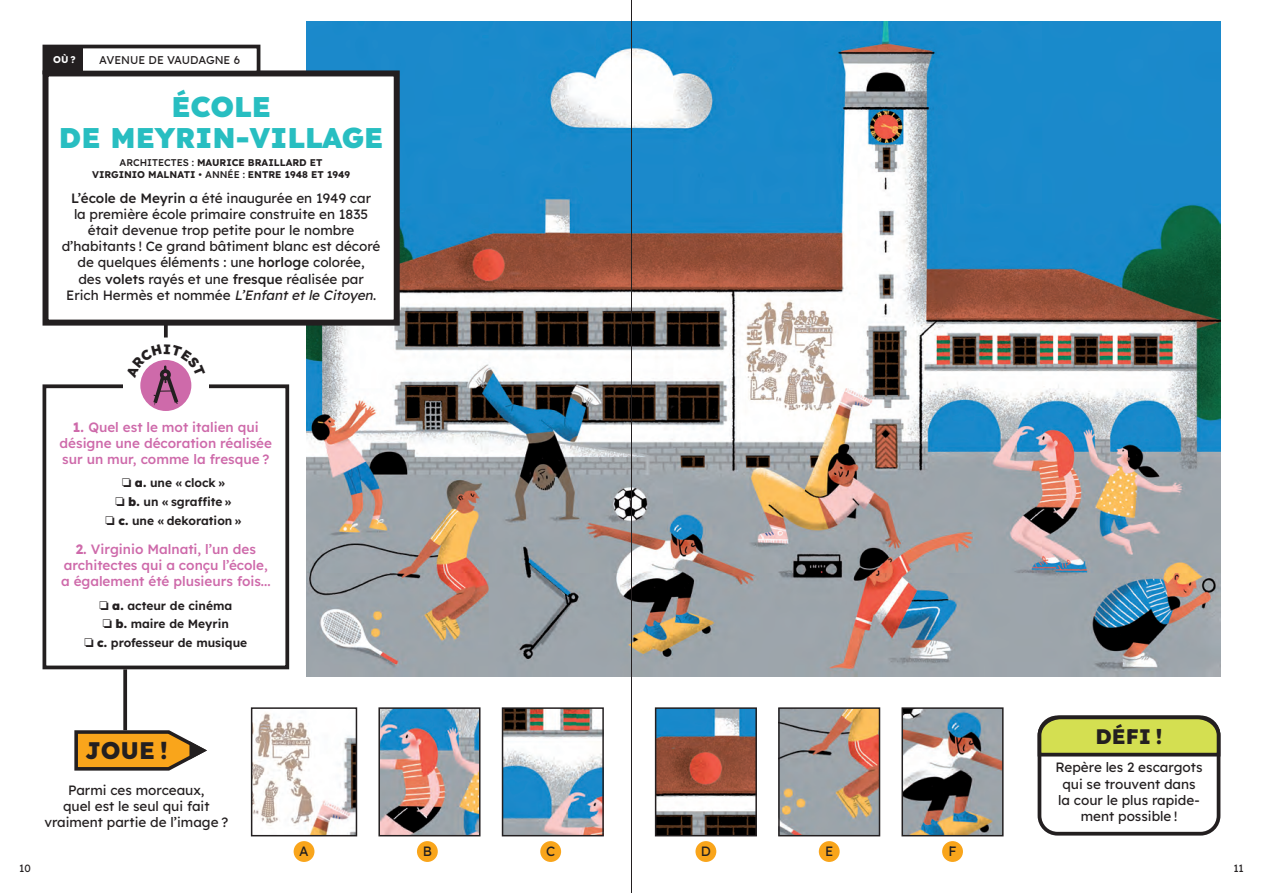
<style>
.page{position:relative;width:1263px;height:893px;background:#fff}
.page>*{position:absolute;margin:0;border:0;box-sizing:border-box;transform-origin:0 0}
.t1{font:900 28.5px/31.5px "Lexend";color:#28bec1;text-align:center}
.t2{font:800 24px "Lexend";color:#231f20}
.t3{font:800 21px "Lexend";color:#231f20}
.t4{font:13.5px/16.2px "Lexend";color:#231f20;text-align:center}
.t5{font:500 13.5px/16.2px "Lexend";color:#ce6aaa;text-align:center}
.t6{font:600 12px "Lexend";color:#231f20}
.t7{font:11.25px "Lexend";color:#231f20}
.t8{font:10.5px "Lexend";color:#231f20}
.t9{font:700 9.75px/11.7px "Lexend";color:#231f20;text-align:center}
.t10{font:700 9.75px "Lexend";color:#fff}
.s1{font-weight:500}
.s2{font-style:italic}
.s3{font-weight:700}
.s4{font-family:"Monotype Sorts";font-weight:400}
.s5{font-weight:900}
</style>
<div class="page">
<img style="left:306px;top:21px;width:914px;height:655px">
<img style="left:254px;top:713px;width:100px;height:120px">
<div style="left:251px;top:707px;width:106px;height:129px;border:2px solid #231f20"></div>
<img style="left:781px;top:710px;width:96px;height:123px">
<div style="left:778px;top:707px;width:102px;height:129px;border:2px solid #231f20"></div>
<img style="left:505px;top:710px;width:96px;height:123px">
<div style="left:502px;top:707px;width:102px;height:129px;border:2px solid #231f20"></div>
<img style="left:658px;top:710px;width:96px;height:123px">
<div style="left:655px;top:707px;width:102px;height:129px;border:2px solid #231f20"></div>
<img style="left:904px;top:710px;width:96px;height:123px">
<div style="left:901px;top:707px;width:102px;height:129px;border:2px solid #231f20"></div>
<div style="left:942px;top:841px;width:21px;height:21px;background:#f9a51b;border-radius:50%"></div>
<div style="left:819px;top:841px;width:21px;height:21px;background:#f9a51b;border-radius:50%"></div>
<div style="left:695px;top:841px;width:21px;height:21px;background:#f9a51b;border-radius:50%"></div>
<div style="left:540px;top:841px;width:21px;height:21px;background:#f9a51b;border-radius:50%"></div>
<div style="left:417px;top:841px;width:21px;height:21px;background:#f9a51b;border-radius:50%"></div>
<div style="left:294px;top:841px;width:20px;height:21px;background:#f9a51b;border-radius:50%"></div>
<div style="left:46px;top:73px;width:351px;height:250px;background:#fff"></div>
<div style="left:43px;top:70px;width:357px;height:256px;border:6px solid #231f20"></div>
<div style="left:43px;top:384px;width:246px;height:285px;border:4px solid #231f20"></div>
<div style="left:123px;top:379px;width:85px;height:11px;background:#fff"></div>
<div style="left:140px;top:360px;width:51px;height:51px;background:#ce6aaa;border-radius:50%"></div>
<svg style="left:164px;top:320px;width:4px;height:17px"></svg>
<svg style="left:74px;top:728px;width:133px;height:43px"></svg>
<div style="left:1037px;top:715px;width:183px;height:120px;border:4px solid #231f20;border-radius:18px"></div>
<svg style="left:1037px;top:715px;width:184px;height:43px;background:#b1b852"></svg>
<div style="left:43px;top:45px;width:217px;height:29px;border:4px solid #231f20"></div>
<div style="left:44px;top:46px;width:38px;height:27px;background:#231f20"></div>
<img style="left:381px;top:710px;width:96px;height:123px">
<div style="left:378px;top:707px;width:102px;height:129px;border:2px solid #231f20"></div>
<svg style="left:123px;top:669px;width:4px;height:61px"></svg>
<hr style="left:631px;top:0;width:1px;height:893px;background:#231f20">
<svg style="left:140px;top:360px;width:52px;height:47px"></svg>
<p class="t10" style="left:53px;top:53px;width:24px">OÙ ?</p>
<p class="t7" style="left:99px;top:52px;width:142px">AVENUE DE VAUDAGNE 6</p>
<p class="t1" style="left:59px;top:89px;width:326px">ÉCOLE<br>DE MEYRIN-VILLAGE</p>
<p class="t9" style="left:92px;top:156px;width:260px"><span class="s1">ARCHITECTES :</span> MAURICE BRAILLARD ET<br>VIRGINIO MALNATI • <span class="s1">ANNÉE :</span> ENTRE 1948 ET 1949</p>
<p class="t4" style="left:62px;top:189px;width:320px"><span class="s1">L’école de Meyrin</span> a été inaugurée en 1949 car<br>la première école primaire construite en 1835 était devenue trop petite pour le nombre d’habitants ! Ce grand bâtiment blanc est décoré de quelques éléments : une <span class="s1">horloge</span> colorée,<br>des <span class="s1">volets</span> rayés et une <span class="s1">fresque</span> réalisée par Erich Hermès et nommée <span class="s2">L’Enfantetle Citoyen</span>.</p>
<p class="t5" style="left:60px;top:418px;width:214px"><span class="s3">1.</span> Quel est le mot italien qui désigne une décoration réalisée sur un mur, comme la fresque ?</p>
<p class="t6" style="left:122px;top:474px;width:104px"><span class="s4">O</span> <span class="s5">a.</span> une « clock »</p>
<p class="t6" style="left:115px;top:493px;width:118px"><span class="s4">O</span> <span class="s5">b.</span> un « sgraffite »</p>
<p class="t6" style="left:106px;top:512px;width:137px"><span class="s4">O</span> <span class="s5">c.</span> une « dekoration »</p>
<p class="t5" style="left:61px;top:540px;width:211px"><span class="s3">2.</span> Virginio Malnati, l’un des architectes qui a conçu l’école, a également été plusieurs fois...</p>
<p class="t6" style="left:99px;top:597px;width:134px"><span class="s4">O</span> <span class="s5">a.</span> acteur de cinéma</p>
<p class="t6" style="left:103px;top:615px;width:128px"><span class="s4">O</span> <span class="s5">b.</span> maire de Meyrin</p>
<p class="t6" style="left:84px;top:634px;width:164px"><span class="s4">O</span> <span class="s5">c.</span> professeur de musique</p>
<p class="t2" style="left:85px;top:733px;width:84px">JOUE !</p>
<p class="t4" style="left:44px;top:781px;width:185px">Parmi ces morceaux,<br>quel est le seul qui fait vraiment partie de l’image ?</p>
<p class="t4" style="left:299px;top:842px;width:11px">A</p>
<p class="t4" style="left:423px;top:842px;width:11px">B</p>
<p class="t4" style="left:546px;top:842px;width:11px">C</p>
<p class="t4" style="left:701px;top:842px;width:12px">D</p>
<p class="t4" style="left:825px;top:842px;width:10px">E</p>
<p class="t4" style="left:948px;top:842px;width:10px">F</p>
<p class="t3" style="left:1095px;top:721px;width:69px">DÉFI !</p>
<p class="t4" style="left:1055px;top:759px;width:149px">Repère les 2 escargots qui se trouvent dans la cour le plus rapide&shy;ment possible !</p>
<p class="t8" style="left:19px;top:860px;width:13px">10</p>
<p class="t8" style="left:1233px;top:860px;width:12px">11</p>
</div>
